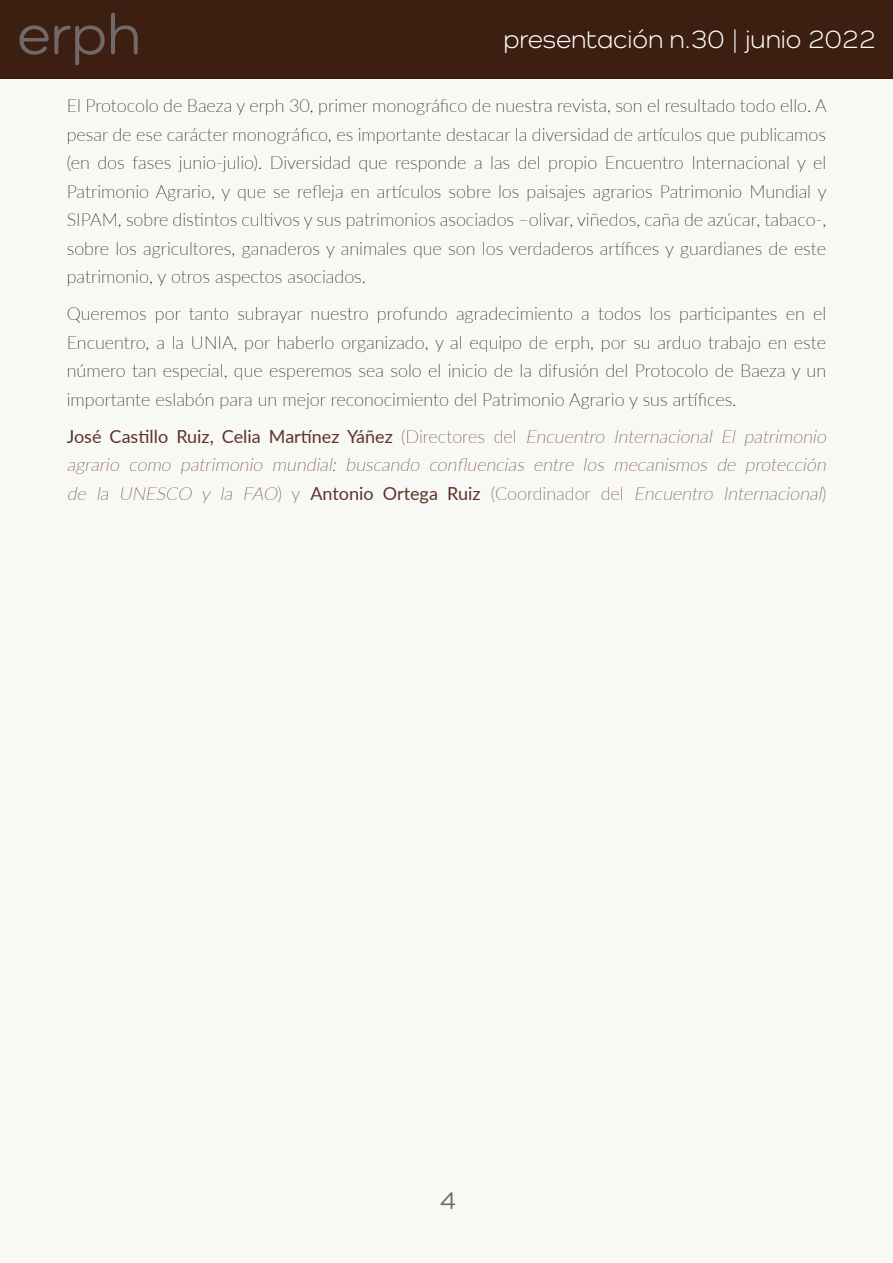
<style>
.page{position:relative;width:893px;height:1263px;background:#f8f8f5}
.page>*{position:absolute;margin:0;border:0;box-sizing:border-box;transform-origin:0 0}
.t1{font:500 58.5px "Como";color:#716869}
.t2{font:26.4px "Como";color:#fff}
.t3{font:500 25.5px "Como";color:#716869}
.t4{font:100 18px/28.5px "Lato";color:#000;text-align:justify}
.t5{font:italic 100 18px/28.5px "Lato";color:#5f322a;text-align:justify}
.s1{font-weight:400;font-style:normal}
.s2{font-style:normal}
</style>
<div class="page">
<div style="left:0;top:0;width:893px;height:79px;background:#3c1f10"></div>
<h1 class="t1" style="left:17px;top:-1px;width:125px">erph</h1>
<p class="t4" style="left:67px;top:91px;width:761px">El Protocolo de Baeza y erph 30, primer monográfico de nuestra revista, son el resultado todo ello. A pesar de ese carácter monográfico, es importante destacar la diversidad de artículos que publicamos (en dos fases junio-julio). Diversidad que responde a las del propio Encuentro Internacional y el Patrimonio Agrario, y que se refleja en artículos sobre los paisajes agrarios Patrimonio Mundial y SIPAM, sobre distintos cultivos y sus patrimonios asociados –olivar, viñedos, caña de azúcar, tabaco-, sobre los agricultores, ganaderos y animales que son los verdaderos artífices y guardianes de este patrimonio, y otros aspectos asociados.</p>
<p class="t4" style="left:67px;top:299px;width:761px">Queremos por tanto subrayar nuestro profundo agradecimiento a todos los participantes en el Encuentro, a la UNIA, por haberlo organizado, y al equipo de erph, por su arduo trabajo en este número tan especial, que esperemos sea solo el inicio de la difusión del Protocolo de Baeza y un importante eslabón para un mejor reconocimiento del Patrimonio Agrario y sus artífices.</p>
<p class="t5" style="left:67px;top:421px;width:765px"><span class="s1">José Castillo Ruiz, Celia Martínez Yáñez</span> <span class="s2">(Directores del</span> Encuentro Internacional El patrimonio agrario como patrimonio mundial: buscando confluencias entre los mecanismos de protección de la UNESCO y la FAO<span class="s2">) y</span> <span class="s1">An to n i o O rtega Ru i z</span> <span class="s2">( C o o rd i n a d o r d e l</span> Encuentro Internacional<span class="s2">)</span></p>
<h2 class="t2" style="left:503px;top:23px;width:374px">presentación n.30 | junio 2022</h2>
<h3 class="t3" style="left:439px;top:1185px;width:18px">4</h3>
</div>
